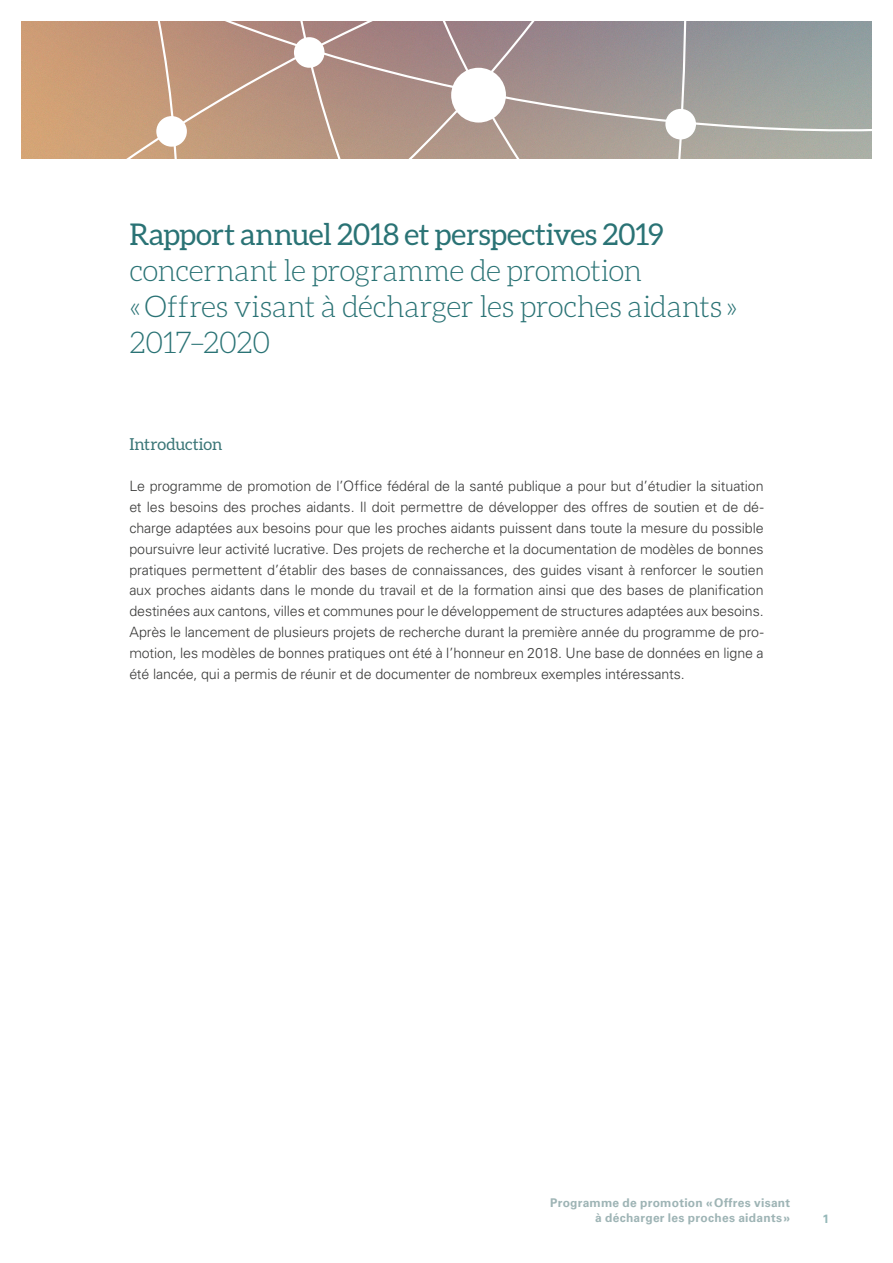
<style>
.page{position:relative;width:893px;height:1263px;background:#fff}
.page>*{position:absolute;margin:0;border:0;box-sizing:border-box;transform-origin:0 0}
.t1{font:300 30px/36px "Aleo";letter-spacing:-.02em;color:#2a7375}
.t2{font:30px "Aleo";letter-spacing:-.01em;color:#2a7375}
.t3{font:16.5px "Aleo";letter-spacing:-.01em;color:#3b7677}
.t4{font:300 14.25px/20.9px "Univers LT";letter-spacing:-.01em;color:#3a3a39;text-align:justify}
.t5{font:700 12px/15px "Univers LT";letter-spacing:.02em;color:#9eb4b5;text-align:right}
.t6{font:700 12px "Univers LT";color:#94b7b8}
</style>
<div class="page">
<svg style="left:641px;top:21px;width:231px;height:135px;background:#9fa2a0"></svg>
<svg style="left:285px;top:21px;width:356px;height:137px;background:#a9928b"></svg>
<svg style="left:21px;top:21px;width:264px;height:137px;background:#c59a7a"></svg>
<div style="left:665px;top:109px;width:31px;height:30px;background:#fff;border-radius:50%"></div>
<div style="left:156px;top:116px;width:31px;height:31px;background:#fff;border-radius:50%"></div>
<div style="left:294px;top:37px;width:31px;height:31px;background:#fff;border-radius:50%"></div>
<div style="left:451px;top:68px;width:55px;height:55px;background:#fff;border-radius:50%"></div>
<h1 class="t2" style="left:129px;top:217px;width:536px">Rapport annuel 2018 et perspectives 2019</h1>
<h1 class="t1" style="left:129px;top:252px;width:610px">concernant le programme de promotion «Offres visant à décharger les proches aidants »<br>2017–2020</h1>
<p class="t3" style="left:129px;top:434px;width:95px">Introduction</p>
<p class="t4" style="left:129px;top:476px;width:636px">Le programme de promotion de l’Office fédéral de la santé publique a pour but d’étudier la situation et les besoins des proches aidants. Il doit permettre de développer des offres de soutien et de dé&shy;charge adaptées aux besoins pour que les proches aidants puissent dans toute la mesure du possible poursuivre leur activité lucrative. Des projets de recherche et la documentation de modèles de bonnes pratiques permettent d’établir des bases de connaissances, des guides visant à renforcer le soutien aux proches aidants dans le monde du travail et de la formation ainsi que des bases de planification destinées aux cantons, villes et communes pour le développement de structures adaptées aux besoins.<br>Après le lancement de plusieurs projets de recherche durant la première année du programme de pro&shy;motion, les modèles de bonnes pratiques ont été à l’honneur en 2018. Une base de données en ligne a été lancée, qui a permis de réunir et de documenter de nombreux exemples intéressants.</p>
<p class="t5" style="left:550px;top:1195px;width:241px">Programme de promotion «Offres visant à décharger les proches aidants»</p>
<p class="t6" style="left:822px;top:1212px;width:8px">1</p>
</div>
